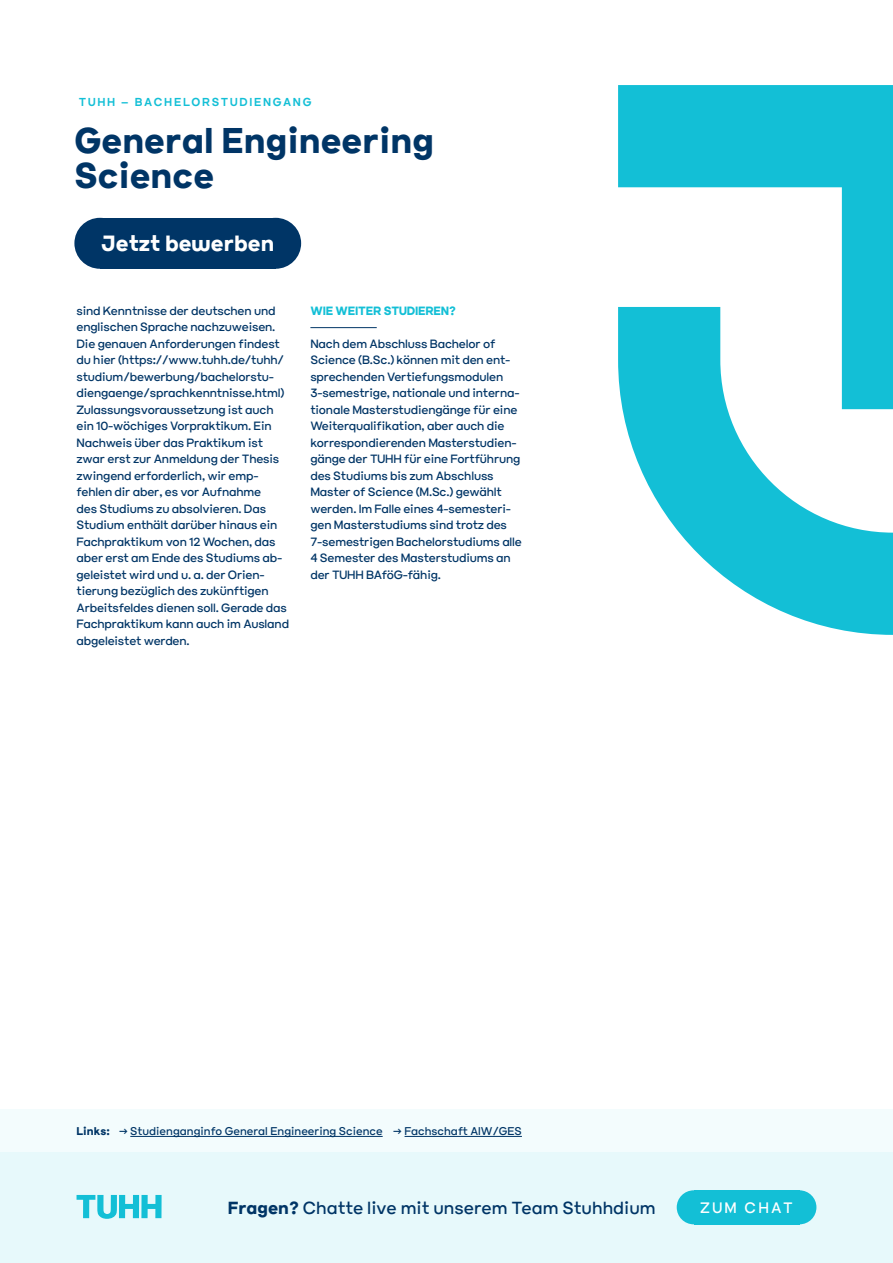
<style>
.page{position:relative;width:893px;height:1263px;background:#fff}
.page>*{position:absolute;margin:0;border:0;box-sizing:border-box;transform-origin:0 0}
.t1{font:700 35.7px/35.7px "Lunettes";color:#003566}
.t2{font:700 22.05px "Lunettes";color:#fff}
.t3{font:17.55px "Lunettes";color:#003566}
.t4{font:15.15px "Lunettes";letter-spacing:.15em;color:#fff}
.t5{font:12px/16.5px "Lunettes";letter-spacing:-.015em;color:#003566}
.t6{font:700 12px "Lunettes";letter-spacing:-.015em;color:#13bfd6}
.t7{font:600 11.55px "Lunettes";letter-spacing:.15em;color:#13bfd6}
.t8{font:11.25px "Lunettes";color:#003566}
.t9{font:700 11.25px "Lunettes";color:#003566}
.s1{font-weight:700}
</style>
<div class="page">
<div style="left:0;top:1152px;width:893px;height:110px;background:#e7f9fb"></div>
<div style="left:0;top:1109px;width:893px;height:43px;background:#f3fcfd"></div>
<svg style="left:77px;top:1195px;width:85px;height:24px"></svg>
<div style="left:677px;top:1190px;width:34px;height:34px;background:#13bfd6;border-radius:50%"></div>
<div style="left:782px;top:1190px;width:34px;height:34px;background:#13bfd6;border-radius:50%"></div>
<div style="left:694px;top:1190px;width:105px;height:34px;background:#13bfd6"></div>
<div style="left:74px;top:218px;width:51px;height:51px;background:#003566;border-radius:50%"></div>
<div style="left:250px;top:218px;width:51px;height:51px;background:#003566;border-radius:50%"></div>
<div style="left:100px;top:218px;width:176px;height:51px;background:#003566"></div>
<svg style="left:618px;top:85px;width:275px;height:550px;fill:#13bfd6"></svg>
<hr style="left:310px;top:327px;width:67px;height:1px;background:#003566">
<hr style="left:130px;top:1136px;width:253px;height:1px;background:#003566">
<hr style="left:405px;top:1136px;width:117px;height:1px;background:#003566">
<p class="t7" style="left:79px;top:94px;width:234px">TUHH – BACHELORSTUDIENGANG</p>
<h1 class="t1" style="left:74px;top:122px;width:361px">General Engineering<br>Science</h1>
<h2 class="t2" style="left:101px;top:228px;width:174px">Jetzt bewerben</h2>
<p class="t5" style="left:77px;top:302px;width:214px">sind Kenntnisse der deutschen und englischen Sprache nachzuweisen.<br>Die genauen Anforderungen findest du hier (https://www.tuhh.de/tuhh/ studium/bewerbung/bachelorstu&shy;diengaenge/sprachkenntnisse.html)<br>Zulassungsvoraussetzung ist auch ein 10-wöchiges Vorpraktikum. Ein Nachweis über das Praktikum ist zwar erst zur Anmeldung der Thesis zwingend erforderlich, wir emp&shy;fehlen dir aber, es vor Aufnahme<br>des Studiums zu absolvieren. Das Studium enthält darüber hinaus ein Fachpraktikum von 12 Wochen, das aber erst am Ende des Studiums ab&shy;geleistet wird und u. a. der Orien&shy;tierung bezüglich des zukünftigen Arbeitsfeldes dienen soll. Gerade das Fachpraktikum kann auch im Ausland abgeleistet werden.</p>
<p class="t6" style="left:310px;top:302px;width:147px">WIE WEITER STUDIEREN?</p>
<p class="t5" style="left:310px;top:335px;width:213px">Nach dem Abschluss Bachelor of Science (B.Sc.) können mit den ent&shy;sprechenden Vertiefungsmodulen 3-semestrige, nationale und interna&shy;tionale Masterstudiengänge für eine Weiterqualifikation, aber auch die korrespondierenden Masterstudien&shy;gänge der TUHH für eine Fortführung des Studiums bis zum Abschluss Master of Science (M.Sc.) gewählt werden. Im Falle eines 4-semesteri&shy;gen Masterstudiums sind trotz des 7-semestrigen Bachelorstudiums alle 4 Semester des Masterstudiums an der TUHH BAföG-fähig.</p>
<p class="t9" style="left:77px;top:1124px;width:35px">Links:</p>
<p class="t8" style="left:119px;top:1124px;width:404px">→ Studienganginfo General Engineering Science → Fachschaft AIW/GES</p>
<h3 class="t3" style="left:228px;top:1196px;width:429px"><span class="s1">Fragen?</span> Chatte live mit unserem Team Stuhhdium</h3>
<p class="t4" style="left:700px;top:1197px;width:94px">ZUM CHAT</p>
</div>
